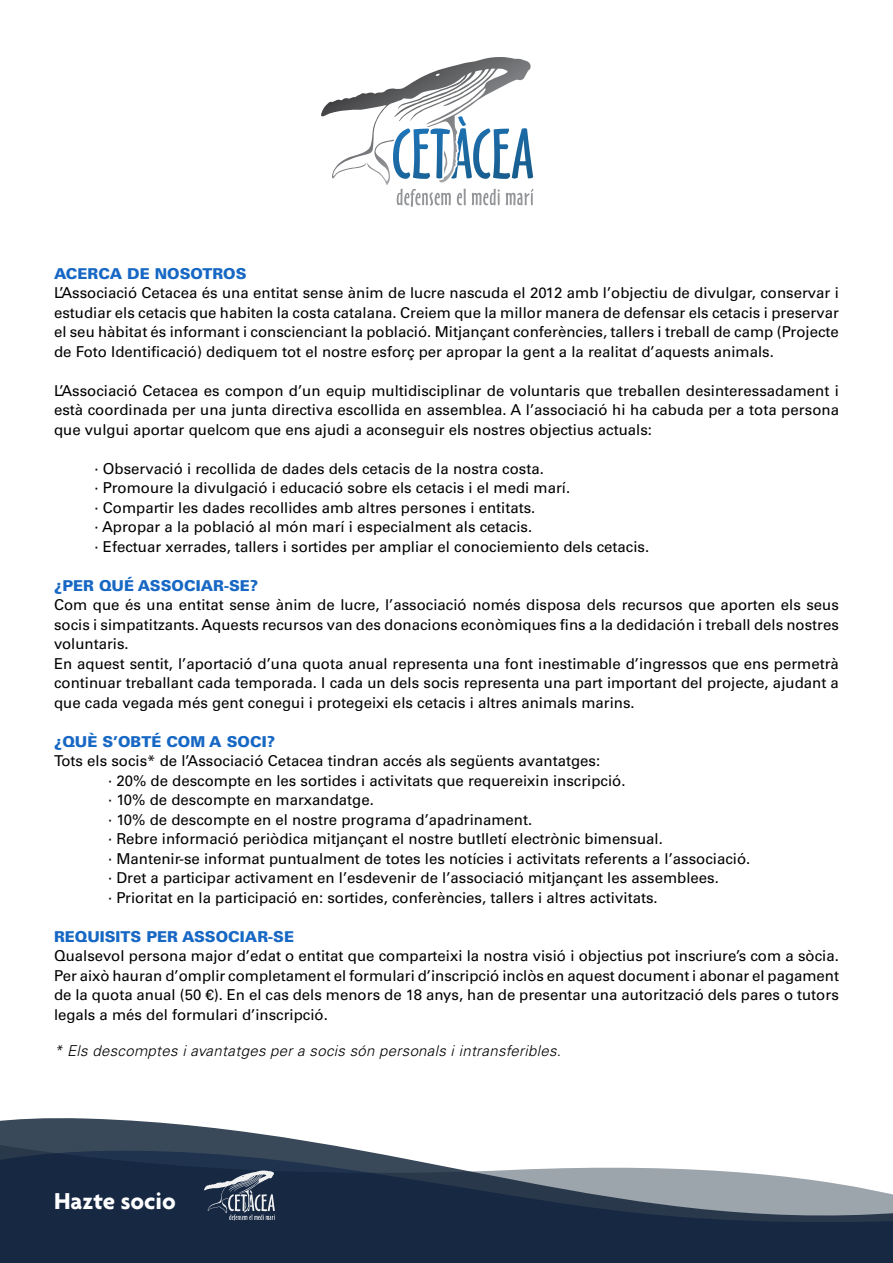
<style>
.page{position:relative;width:893px;height:1263px;background:#fff}
.page>*{position:absolute;margin:0;border:0;box-sizing:border-box;transform-origin:0 0}
.t1{font:700 24.9px "Agenda";color:#fff}
.t2{font:15px/19.5px "Univers LT Std";color:#000;text-align:justify}
.t3{font:900 15px "Univers LT Std";color:#1768c4}
.t4{font:italic 300 15px "Univers LT Std";letter-spacing:.02em;color:#000}
</style>
<div class="page">
<svg style="left:0;top:1118px;width:204px;height:9px;fill:#394959"></svg>
<svg style="left:0;top:1127px;width:893px;height:136px;fill:#162842"></svg>
<svg style="left:321px;top:57px;width:213px;height:150px"></svg>
<svg style="left:204px;top:1170px;width:71px;height:50px;background:#4e5c6f"></svg>
<p class="t3" style="left:54px;top:264px;width:194px">ACERCA DE NOSOTROS</p>
<p class="t2" style="left:54px;top:283px;width:786px">L’Associació Cetacea és una entitat sense ànim de lucre nascuda el 2012 amb l’objectiu de divulgar, conservar i estudiar els cetacis que habiten la costa catalana. Creiem que la millor manera de defensar els cetacis i preservar el seu hàbitat és informant i conscienciant la població. Mitjançant conferències, tallers i treball de camp (Projecte de Foto Identificació) dediquem tot el nostre esforç per apropar la gent a la realitat d’aquests animals.</p>
<p class="t2" style="left:54px;top:381px;width:786px">L’Associació Cetacea es compon d’un equip multidisciplinar de voluntaris que treballen desinteressadament i està coordinada per una junta directiva escollida en assemblea. A l’associació hi ha cabuda per a tota persona que vulgui aportar quelcom que ens ajudi a aconseguir els nostres objectius actuals:</p>
<p class="t2" style="left:94px;top:459px;width:556px;text-align:left">· Observació i recollida de dades dels cetacis de la nostra costa.<br>· Promoure la divulgació i educació sobre els cetacis i el medi marí.<br>· Compartir les dades recollides amb altres persones i entitats.<br>· Apropar a la població al món marí i especialment als cetacis.<br>· Efectuar xerrades, tallers i sortides per ampliar el conociemiento dels cetacis.</p>
<p class="t3" style="left:54px;top:576px;width:206px">¿PER QUÉ ASSOCIAR-SE?</p>
<p class="t2" style="left:54px;top:595px;width:786px;text-align:left">Com que és una entitat sense ànim de lucre, l’associació només disposa dels recursos que aporten els seus socis i simpatitzants. Aquests recursos van des donacions econòmiques fins a la dedidación i treball dels nostres voluntaris.<br>En aquest sentit, l’aportació d’una quota anual representa una font inestimable d’ingressos que ens permetrà continuar treballant cada temporada. I cada un dels socis representa una part important del projecte, ajudant a que cada vegada més gent conegui i protegeixi els cetacis i altres animals marins.</p>
<p class="t3" style="left:54px;top:732px;width:223px">¿QUÈ S’OBTÉ COM A SOCI?</p>
<p class="t2" style="left:108px;top:751px;width:644px;text-align:left;text-indent:-54px">Tots els socis* de l’Associació Cetacea tindran accés als següents avantatges:<br>· 20% de descompte en les sortides i activitats que requereixin inscripció.<br>· 10% de descompte en marxandatge.<br>· 10% de descompte en el nostre programa d’apadrinament.<br>· Rebre informació periòdica mitjançant el nostre butlletí electrònic bimensual.<br>· Mantenir-se informat puntualment de totes les notícies i activitats referents a l’associació. · Dret a participar activament en l’esdevenir de l’associació mitjançant les assemblees.<br>· Prioritat en la participació en: sortides, conferències, tallers i altres activitats.</p>
<p class="t3" style="left:54px;top:927px;width:242px">REQUISITS PER ASSOCIAR-SE</p>
<p class="t2" style="left:54px;top:946px;width:786px">Qualsevol persona major d’edat o entitat que comparteixi la nostra visió i objectius pot inscriure’s com a sòcia.<br>Per això hauran d’omplir completament el formulari d’inscripció inclòs en aquest document i abonar el pagament de la quota anual (50 €). En el cas dels menors de 18 anys, han de presentar una autorització dels pares o tutors legals a més del formulari d’inscripció.</p>
<p class="t4" style="left:54px;top:1041px;width:508px">* Els descomptes i avantatges per a socis són personals i intransferibles.</p>
<h1 class="t1" style="left:54px;top:1185px;width:123px">Hazte socio</h1>
</div>
